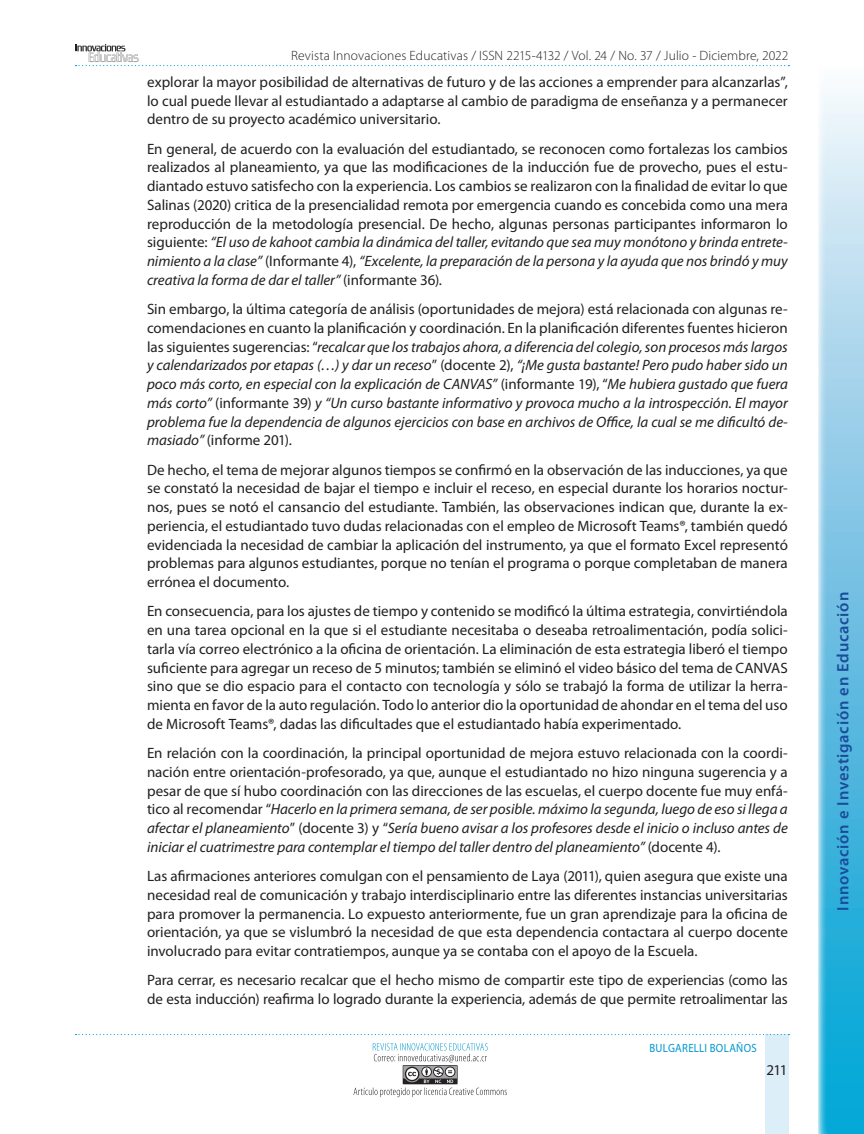
<style>
.page{position:relative;width:864px;height:1134px;background:#fff}
.page>*{position:absolute;margin:0;border:0;box-sizing:border-box;transform-origin:0 0}
.t1{font:600 16.5px "Myriad Pro";letter-spacing:.045em;color:#1a4c99}
.t2{font:15px/18.8px "Myriad Pro";letter-spacing:-.005em;color:#231f20;text-align:justify}
.t3{font:italic 15px/18.8px "Myriad Pro";letter-spacing:-.005em;color:#231f20;text-align:justify}
.t4{font:300 13.5px "Myriad Pro";letter-spacing:.01em;color:#231f20}
.t5{font:12px "Myriad Pro";letter-spacing:.025em;color:#0097ce;scale:.9 1}
.s1{font-style:italic}
.s2{font-style:normal}
</style>
<div class="page">
<svg style="left:76px;top:44px;width:713px;height:22px"></svg>
<div style="left:765px;top:1034px;width:23px;height:100px;background:#dceef7"></div>
<svg style="left:76px;top:1034px;width:713px;height:1px"></svg>
<svg style="left:354px;top:1043px;width:153px;height:54px"></svg>
<svg style="left:818px;top:91px;width:46px;height:1043px;background:#79c7e6"></svg>
<p class="t4" style="left:291px;top:48px;width:499px">Revista Innovaciones Educativas / ISSN 2215-4132 / Vol. 24 / No. 37 / Julio - Diciembre, 2022</p>
<p class="t2" style="left:147px;top:73px;width:642px">explorar la mayor posibilidad de alternativas de futuro y de las acciones a emprender para alcanzarlas”, lo cual puede llevar al estudiantado a adaptarse al cambio de paradigma de enseñanza y a permanecer dentro de su proyecto académico universitario.</p>
<p class="t2" style="left:147px;top:139px;width:642px">En general, de acuerdo con la evaluación del estudiantado, se reconocen como fortalezas los cambios realizados al planeamiento, ya que las modificaciones de la inducción fue de provecho, pues el estu&shy;diantado estuvo satisfecho con la experiencia. Los cambios se realizaron con la finalidad de evitar lo que Salinas (2020) critica de la presencialidad remota por emergencia cuando es concebida como una mera reproducción de la metodología presencial. De hecho, algunas personas participantes informaron lo siguiente: <span class="s1">“El uso de kahoot cambia la dinámica del taller, evitando que sea muy monótono y brinda entrete&shy;nimiento a la clase”</span> (Informante 4), <span class="s1">“Excelente, la preparación de la persona y la ayuda que nos brindó y muy creativa la forma de dar el taller”</span> (informante 36).</p>
<p class="t3" style="left:147px;top:300px;width:642px"><span class="s2">Sin embargo, la última categoría de análisis (oportunidades de mejora) está relacionada con algunas re&shy;comendaciones en cuanto la planificación y coordinación. En la planificación diferentes fuentes hicieron las siguientes sugerencias: “</span>recalcar que los trabajos ahora, a diferencia del colegio, son procesos más largos y calendarizados por etapas (…) y dar un receso<span class="s2">” (docente 2),</span> “¡Me gusta bastante! Pero pudo haber sido un poco más corto, en especial con la explicación de CANVAS” <span class="s2">(informante 19), “</span>Me hubiera gustado que fuera más corto” <span class="s2">(informante 39)</span> y “Un curso bastante informativo y provoca mucho a la introspección. El mayor problema fue la dependencia de algunos ejercicios con base en archivos de Office, la cual se me dificultó de&shy;masiado” <span class="s2">(informe 201).</span></p>
<p class="t2" style="left:147px;top:460px;width:642px">De hecho, el tema de mejorar algunos tiempos se confirmó en la observación de las inducciones, ya que se constató la necesidad de bajar el tiempo e incluir el receso, en especial durante los horarios noctur&shy;nos, pues se notó el cansancio del estudiante. También, las observaciones indican que, durante la ex&shy;periencia, el estudiantado tuvo dudas relacionadas con el empleo de Microsoft Teams®, también quedó evidenciada la necesidad de cambiar la aplicación del instrumento, ya que el formato Excel representó problemas para algunos estudiantes, porque no tenían el programa o porque completaban de manera errónea el documento.</p>
<p class="t2" style="left:147px;top:602px;width:642px">En consecuencia, para los ajustes de tiempo y contenido se modificó la última estrategia, convirtiéndola en una tarea opcional en la que si el estudiante necesitaba o deseaba retroalimentación, podía solici&shy;tarla vía correo electrónico a la oficina de orientación. La eliminación de esta estrategia liberó el tiempo suficiente para agregar un receso de 5 minutos; también se eliminó el video básico del tema de CANVAS sino que se dio espacio para el contacto con tecnología y sólo se trabajó la forma de utilizar la herra&shy;mienta en favor de la auto regulación. Todo lo anterior dio la oportunidad de ahondar en el tema del uso de Microsoft Teams®, dadas las dificultades que el estudiantado había experimentado.</p>
<p class="t2" style="left:147px;top:744px;width:642px">En relación con la coordinación, la principal oportunidad de mejora estuvo relacionada con la coordi&shy;nación entre orientación-profesorado, ya que, aunque el estudiantado no hizo ninguna sugerencia y a pesar de que sí hubo coordinación con las direcciones de las escuelas, el cuerpo docente fue muy enfá&shy;tico al recomendar “<span class="s1">Hacerlo en la primera semana, de ser posible. máximo la segunda, luego de eso si llega a afectar el planeamiento</span>” (docente 3) y “<span class="s1">Sería bueno avisar a los profesores desde el inicio o incluso antes de iniciar el cuatrimestre para contemplar el tiempo del taller dentro del planeamiento”</span> (docente 4).</p>
<p class="t2" style="left:147px;top:867px;width:642px">Las afirmaciones anteriores comulgan con el pensamiento de Laya (2011), quien asegura que existe una necesidad real de comunicación y trabajo interdisciplinario entre las diferentes instancias universitarias para promover la permanencia. Lo expuesto anteriormente, fue un gran aprendizaje para la oficina de orientación, ya que se vislumbró la necesidad de que esta dependencia contactara al cuerpo docente involucrado para evitar contratiempos, aunque ya se contaba con el apoyo de la Escuela.</p>
<p class="t2" style="left:147px;top:971px;width:642px">Para cerrar, es necesario recalcar que el hecho mismo de compartir este tipo de experiencias (como las de esta inducción) reafirma lo logrado durante la experiencia, además de que permite retroalimentar las</p>
<p class="t5" style="left:649px;top:1041px;width:121px">BULGARELLI BOLAÑOS</p>
<p class="t2" style="left:767px;top:1060px;width:22px">211</p>
<p class="t1" style="left:834px;top:911px;width:320px;rotate:-90deg">Innovación e Investigación en Educación</p>
</div>
